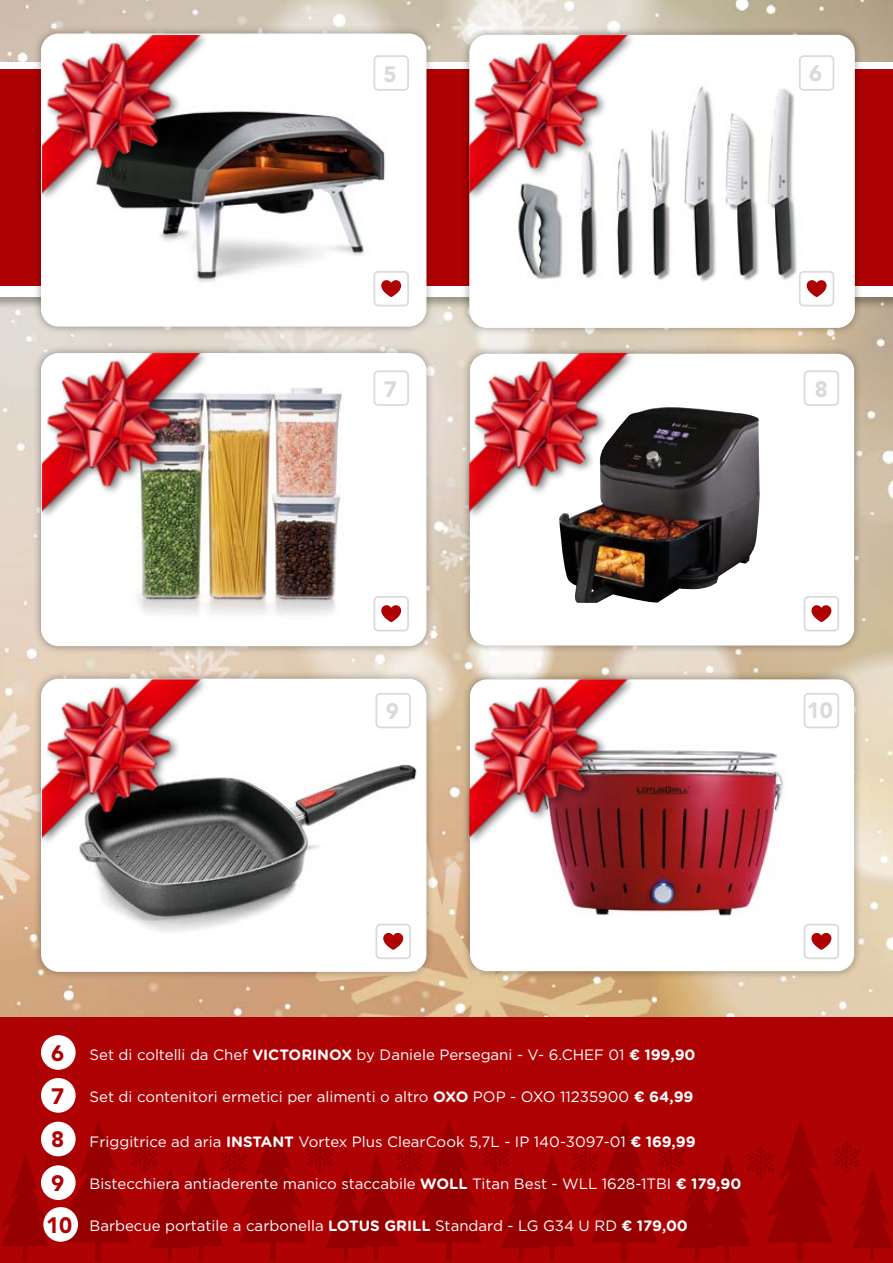
<style>
.page{position:relative;width:893px;height:1263px;background:#fff}
.page>*{position:absolute;margin:0;border:0;box-sizing:border-box;transform-origin:0 0}
.t1{font:900 22.2px "Avenir LT Std";color:#dadada}
.t2{font:900 22.2px/43.3px "Avenir LT Std";color:#ae0204;text-align:justify}
.t3{font:15px "Gotham";color:#fff}
.s1{font-family:"Gotham Rounded";font-weight:700}
</style>
<div class="page">
<img style="left:0;top:0;width:893px;height:1017px">
<div style="left:462px;top:671px;width:400px;height:308px;background:#000;opacity:.35"></div>
<div style="left:470px;top:679px;width:384px;height:292px;background:#fff;border-radius:17px"></div>
<img style="left:562px;top:709px;width:273px;height:246px">
<div style="left:0;top:1017px;width:893px;height:246px;background:#ae0204"></div>
<div style="left:95px;top:1239px;width:6px;height:21px;background:#960000"></div>
<hr style="left:169px;top:1246px;width:3px;height:14px;background:#960000">
<hr style="left:23px;top:1243px;width:4px;height:17px;background:#960000">
<div style="left:271px;top:1239px;width:5px;height:21px;background:#960000"></div>
<hr style="left:344px;top:1246px;width:3px;height:14px;background:#960000">
<hr style="left:199px;top:1243px;width:4px;height:17px;background:#960000">
<div style="left:446px;top:1239px;width:5px;height:21px;background:#960000"></div>
<hr style="left:520px;top:1246px;width:3px;height:14px;background:#960000">
<hr style="left:374px;top:1243px;width:4px;height:17px;background:#960000">
<div style="left:797px;top:1239px;width:5px;height:21px;background:#960000"></div>
<hr style="left:871px;top:1246px;width:3px;height:14px;background:#960000">
<hr style="left:725px;top:1243px;width:4px;height:17px;background:#960000">
<div style="left:622px;top:1239px;width:5px;height:21px;background:#960000"></div>
<hr style="left:695px;top:1246px;width:3px;height:14px;background:#960000">
<hr style="left:550px;top:1243px;width:4px;height:17px;background:#960000">
<svg style="left:2px;top:1121px;width:890px;height:127px"></svg>
<div style="left:0;top:284px;width:893px;height:27px;background:#000;opacity:.35"></div>
<div style="left:0;top:286px;width:893px;height:11px;background:#fff"></div>
<div style="left:0;top:62px;width:893px;height:11px;background:#fff"></div>
<div style="left:0;top:70px;width:893px;height:216px;background:#ae0204"></div>
<div style="left:33px;top:345px;width:402px;height:309px;background:#000;opacity:.35"></div>
<div style="left:42px;top:354px;width:384px;height:291px;background:#fff;border-radius:17px"></div>
<div style="left:33px;top:670px;width:402px;height:310px;background:#000;opacity:.35"></div>
<div style="left:42px;top:679px;width:384px;height:292px;background:#fff;border-radius:17px"></div>
<div style="left:462px;top:346px;width:400px;height:308px;background:#000;opacity:.35"></div>
<div style="left:470px;top:354px;width:384px;height:291px;background:#fff;border-radius:17px"></div>
<div style="left:33px;top:25px;width:402px;height:310px;background:#000;opacity:.35"></div>
<div style="left:42px;top:34px;width:384px;height:292px;background:#fff;border-radius:17px"></div>
<div style="left:461px;top:27px;width:402px;height:309px;background:#000;opacity:.35"></div>
<div style="left:470px;top:35px;width:384px;height:292px;background:#fff;border-radius:17px"></div>
<img style="left:139px;top:387px;width:203px;height:228px">
<img style="left:193px;top:111px;width:202px;height:196px">
<div style="left:37px;top:30px;width:173px;height:173px;background:#000;opacity:.55"></div>
<img style="left:42px;top:35px;width:202px;height:208px">
<div style="left:464px;top:674px;width:173px;height:173px;background:#000;opacity:.55"></div>
<img style="left:469px;top:679px;width:202px;height:208px">
<svg style="left:804px;top:924px;width:35px;height:35px"></svg>
<svg style="left:373px;top:271px;width:36px;height:35px"></svg>
<div style="left:41px;top:1035px;width:35px;height:35px;background:#fff;border-radius:50%"></div>
<div style="left:41px;top:1078px;width:35px;height:35px;background:#fff;border-radius:50%"></div>
<div style="left:41px;top:1122px;width:35px;height:34px;background:#fff;border-radius:50%"></div>
<div style="left:41px;top:1165px;width:35px;height:35px;background:#fff;border-radius:50%"></div>
<div style="left:43px;top:1207px;width:35px;height:35px;background:#fff;border-radius:50%"></div>
<svg style="left:373px;top:55px;width:36px;height:36px"></svg>
<svg style="left:804px;top:693px;width:35px;height:35px"></svg>
<img style="left:520px;top:86px;width:277px;height:195px">
<div style="left:37px;top:348px;width:173px;height:173px;background:#000;opacity:.55"></div>
<img style="left:42px;top:353px;width:202px;height:208px">
<svg style="left:373px;top:596px;width:36px;height:35px"></svg>
<svg style="left:373px;top:370px;width:36px;height:36px"></svg>
<div style="left:464px;top:348px;width:173px;height:173px;background:#000;opacity:.55"></div>
<img style="left:469px;top:353px;width:202px;height:208px">
<svg style="left:804px;top:596px;width:35px;height:35px"></svg>
<svg style="left:804px;top:370px;width:35px;height:36px"></svg>
<img style="left:100px;top:728px;width:317px;height:204px">
<svg style="left:375px;top:924px;width:36px;height:35px"></svg>
<svg style="left:375px;top:693px;width:36px;height:35px"></svg>
<div style="left:37px;top:674px;width:173px;height:173px;background:#000;opacity:.55"></div>
<img style="left:42px;top:679px;width:202px;height:208px">
<img style="left:559px;top:407px;width:201px;height:196px">
<div style="left:464px;top:30px;width:173px;height:173px;background:#000;opacity:.55"></div>
<img style="left:469px;top:35px;width:202px;height:208px">
<svg style="left:799px;top:271px;width:35px;height:35px"></svg>
<svg style="left:799px;top:55px;width:35px;height:36px"></svg>
<h1 class="t1" style="left:384px;top:61px;width:15px">5</h1>
<h1 class="t1" style="left:809px;top:60px;width:15px">6</h1>
<h1 class="t1" style="left:384px;top:376px;width:15px">7</h1>
<h1 class="t1" style="left:815px;top:376px;width:15px">8</h1>
<h1 class="t1" style="left:386px;top:698px;width:15px">9</h1>
<h1 class="t1" style="left:807px;top:696px;width:28px">10</h1>
<h1 class="t2" style="left:51px;top:1031px;width:15px">6<br>7<br>8<br>9</h1>
<h1 class="t2" style="left:46px;top:1203px;width:28px">10</h1>
<p class="t3" style="left:90px;top:1046px;width:607px">Set di coltelli da Chef <span class="s1">VICTORINOX</span> by Daniele Persegani - V- 6.CHEF 01 <span class="s1">€ 199,90</span></p>
<p class="t3" style="left:90px;top:1088px;width:605px">Set di contenitori ermetici per alimenti o altro <span class="s1">OXO</span> POP - OXO 11235900 <span class="s1">€ 64,99</span></p>
<p class="t3" style="left:90px;top:1133px;width:608px">Friggitrice ad aria <span class="s1">INSTANT</span> Vortex Plus ClearCook 5,7L - IP 140-3097-01 <span class="s1">€ 169,99</span></p>
<p class="t3" style="left:90px;top:1176px;width:653px">Bistecchiera antiaderente manico staccabile <span class="s1">WOLL</span> Titan Best - WLL 1628-1TBI <span class="s1">€ 179,90</span></p>
<p class="t3" style="left:90px;top:1217px;width:600px">Barbecue portatile a carbonella <span class="s1">LOTUS GRILL</span> Standard - LG G34 U RD <span class="s1">€ 179,00</span></p>
</div>
